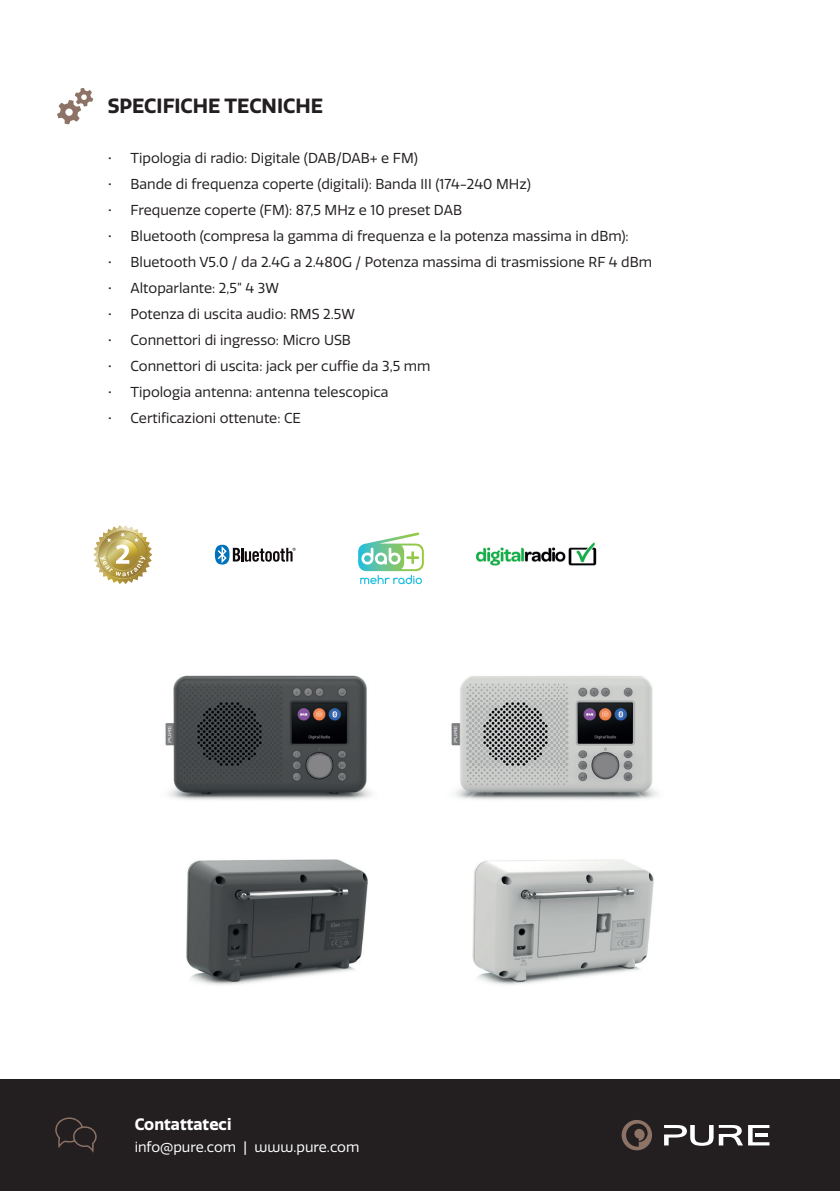
<style>
.page{position:relative;width:840px;height:1191px;background:#fff}
.page>*{position:absolute;margin:0;border:0;box-sizing:border-box;transform-origin:0 0}
.t1{font:700 20px "Quatro";color:#231f20}
.t2{font:700 16px "Quatro";color:#fff}
.t3{font:14px "Quatro";color:#231f20}
.t4{font:14px "Quatro";color:#fff}
</style>
<div class="page">
<div style="left:0;top:1079px;width:839px;height:112px;background:#231f20"></div>
<svg style="left:57px;top:88px;width:36px;height:36px"></svg>
<svg style="left:55px;top:1117px;width:42px;height:35px"></svg>
<svg style="left:215px;top:545px;width:80px;height:19px"></svg>
<img style="left:93px;top:542px;width:57px;height:41px">
<img style="left:107px;top:525px;width:45px;height:37px">
<img style="left:96px;top:559px;width:35px;height:25px">
<img style="left:98px;top:530px;width:49px;height:49px">
<svg style="left:100px;top:532px;width:45px;height:44px;background:#c5b36f"></svg>
<svg style="left:664px;top:1125px;width:105px;height:20px"></svg>
<svg style="left:621px;top:1120px;width:30px;height:30px"></svg>
<img style="left:165px;top:675px;width:207px;height:125px">
<img style="left:186px;top:859px;width:182px;height:126px">
<img style="left:451px;top:676px;width:207px;height:124px">
<img style="left:472px;top:859px;width:182px;height:126px">
<svg style="left:358px;top:532px;width:65px;height:52px"></svg>
<img style="left:475px;top:542px;width:122px;height:24px">
<h1 class="t1" style="left:108px;top:94px;width:216px">SPECIFICHE TECNICHE</h1>
<p class="t3" style="left:108px;top:150px;width:311px">• Tipologia di radio: Digitale (DAB/DAB+ e FM)</p>
<p class="t3" style="left:108px;top:176px;width:424px">• Bande di frequenza coperte (digitali): Banda III (174-240 MHz)</p>
<p class="t3" style="left:108px;top:202px;width:355px">• Frequenze coperte (FM): 87,5 MHz e 10 preset DAB</p>
<p class="t3" style="left:108px;top:228px;width:522px">• Bluetooth (compresa la gamma di frequenza e la potenza massima in dBm):</p>
<p class="t3" style="left:108px;top:254px;width:545px">• Bluetooth V5.0 / da 2.4G a 2.480G / Potenza massima di trasmissione RF 4 dBm</p>
<p class="t3" style="left:108px;top:280px;width:173px">• Altoparlante: 2,5” 4 3W</p>
<p class="t3" style="left:108px;top:306px;width:248px">• Potenza di uscita audio: RMS 2.5W</p>
<p class="t3" style="left:108px;top:332px;width:244px">• Connettori di ingresso: Micro USB</p>
<p class="t3" style="left:108px;top:358px;width:324px">• Connettori di uscita: jack per cuffie da 3,5 mm</p>
<p class="t3" style="left:108px;top:384px;width:282px">• Tipologia antenna: antenna telescopica</p>
<p class="t3" style="left:108px;top:410px;width:195px">• Certificazioni ottenute: CE</p>
<p class="t2" style="left:135px;top:1115px;width:98px">Contattateci</p>
<p class="t4" style="left:135px;top:1139px;width:226px">info@pure.com | www.pure.com</p>
</div>
